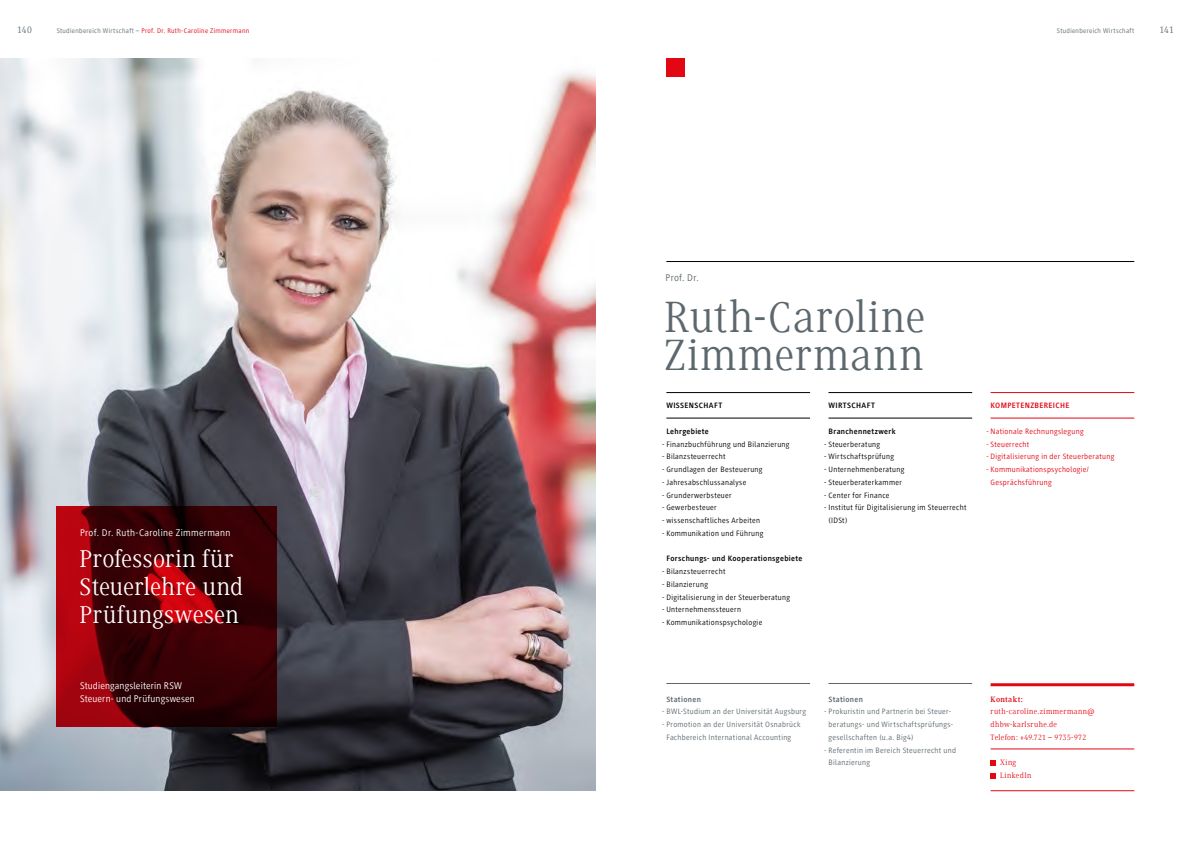
<style>
.page{position:relative;width:1191px;height:842px;background:#fff}
.page>*{position:absolute;margin:0;border:0;box-sizing:border-box;transform-origin:0 0}
.t1{font:45px/38.2px "Generis Serif Com";letter-spacing:.03em;color:#5d686e}
.t2{font:25px/28px "Generis Serif Com";letter-spacing:.01em;color:#fff}
.t3{font:10px/12.8px "Generis Sans Com";letter-spacing:.02em;color:#fff}
.t4{font:10px "Generis Sans Com";letter-spacing:.03em;color:#5d686e}
.t5{font:10px "Generis Serif Com";letter-spacing:.01em;color:#5d686e}
.t6{font:8px/12.8px "Generis Sans Com";letter-spacing:.04em;color:#000}
.t7{font:8px/12.8px "Generis Sans Com";letter-spacing:.04em;color:#5d686e}
.t8{font:8px/12.8px "Generis Sans Com";letter-spacing:.04em;color:#e30613}
.t9{font:700 8px "Generis Sans Com";letter-spacing:.04em;color:#000}
.t10{font:8px/12.8px "Generis Serif Com";letter-spacing:.045em;color:#e30613}
.t11{font:700 8px "Generis Sans Com";letter-spacing:.04em;color:#5d686e}
.t12{font:700 8px "Generis Sans Com";letter-spacing:.045em;color:#e30613}
.t13{font:8px/12.8px "Generis Serif Com";letter-spacing:.065em;color:#e30613}
.t14{font:700 8px "Generis Serif Com";letter-spacing:.04em;color:#e30613}
.t15{font:7px "Generis Sans Com";letter-spacing:.045em;color:#e30613}
.t16{font:7px "Generis Sans Com";letter-spacing:.045em;color:#5d686e}
.s1{color:#5d686e}
</style>
<div class="page">
<hr style="left:666px;top:261px;width:468px;height:1px;background:#000">
<div style="left:666px;top:58px;width:18px;height:19px;background:#e30613"></div>
<hr style="left:666px;top:683px;width:144px;height:1px;background:#5d686e">
<hr style="left:828px;top:683px;width:144px;height:1px;background:#5d686e">
<hr style="left:666px;top:392px;width:144px;height:1px;background:#000">
<hr style="left:666px;top:418px;width:144px;height:1px;background:#000">
<hr style="left:828px;top:392px;width:144px;height:1px;background:#000">
<hr style="left:828px;top:418px;width:144px;height:1px;background:#000">
<hr style="left:990px;top:392px;width:144px;height:1px;background:#e30613">
<hr style="left:990px;top:418px;width:144px;height:1px;background:#e30613">
<hr style="left:990px;top:683px;width:144px;height:3px;background:#e30613">
<hr style="left:990px;top:749px;width:144px;height:1px;background:#e30613">
<svg style="left:990px;top:760px;width:6px;height:5px"></svg>
<svg style="left:990px;top:773px;width:6px;height:5px"></svg>
<hr style="left:990px;top:790px;width:144px;height:1px;background:#e30613">
<img style="left:0;top:58px;width:595px;height:733px">
<svg style="left:57px;top:507px;width:220px;height:220px;background:#530107"></svg>
<p class="t5" style="left:17px;top:24px;width:16px">140</p>
<p class="t5" style="left:1159px;top:24px;width:16px">141</p>
<p class="t15" style="left:57px;top:27px;width:194px"><span class="s1">Studienbereich Wirtschaft –</span> Prof. Dr. Ruth-Caroline Zimmermann</p>
<p class="t16" style="left:1057px;top:27px;width:79px">Studienbereich Wirtschaft</p>
<p class="t3" style="left:80px;top:526px;width:152px">Prof. Dr. Ruth-Caroline Zimmermann</p>
<h2 class="t2" style="left:79px;top:545px;width:165px">Professorin für<br>Steuerlehre und<br>Prüfungswesen</h2>
<p class="t3" style="left:80px;top:679px;width:116px">Studiengangsleiterin RSW<br>Steuern- und Prüfungswesen</p>
<p class="t4" style="left:665px;top:272px;width:35px">Prof. Dr.</p>
<h1 class="t1" style="left:664px;top:298px;width:262px">Ruth-Caroline<br>Zimmermann</h1>
<p class="t9" style="left:666px;top:401px;width:57px">WISSENSCHAFT</p>
<p class="t9" style="left:666px;top:427px;width:44px">Lehrgebiete</p>
<p class="t6" style="left:662px;top:437px;width:129px">- Finanzbuchführung und Bilanzierung</p>
<p class="t6" style="left:662px;top:450px;width:65px">- Bilanzsteuerrecht</p>
<p class="t6" style="left:662px;top:463px;width:102px">- Grundlagen der Besteuerung</p>
<p class="t6" style="left:662px;top:476px;width:86px">- Jahresabschlussanalyse</p>
<p class="t6" style="left:662px;top:488px;width:71px">- Grunderwerbsteuer</p>
<p class="t6" style="left:662px;top:501px;width:56px">- Gewerbesteuer</p>
<p class="t6" style="left:662px;top:514px;width:99px">- wissenschaftliches Arbeiten</p>
<p class="t6" style="left:662px;top:527px;width:103px">- Kommunikation und Führung</p>
<p class="t9" style="left:666px;top:554px;width:137px">Forschungs- und Kooperationsgebiete</p>
<p class="t6" style="left:662px;top:565px;width:65px">- Bilanzsteuerrecht</p>
<p class="t6" style="left:662px;top:578px;width:47px">- Bilanzierung</p>
<p class="t6" style="left:662px;top:590px;width:129px">- Digitalisierung in der Steuerberatung</p>
<p class="t6" style="left:662px;top:603px;width:80px">- Unternehmenssteuern</p>
<p class="t6" style="left:662px;top:616px;width:102px">- Kommunikationspsychologie</p>
<p class="t9" style="left:828px;top:401px;width:48px">WIRTSCHAFT</p>
<p class="t9" style="left:828px;top:427px;width:69px">Branchennetzwerk</p>
<p class="t6" style="left:824px;top:437px;width:57px">- Steuerberatung</p>
<p class="t6" style="left:824px;top:450px;width:71px">- Wirtschaftsprüfung</p>
<p class="t6" style="left:824px;top:463px;width:82px">- Unternehmenberatung</p>
<p class="t6" style="left:824px;top:476px;width:79px">- Steuerberaterkammer</p>
<p class="t6" style="left:824px;top:488px;width:67px">- Center for Finance</p>
<p class="t6" style="left:828px;top:501px;width:140px;text-indent:-4px">- Institut für Digitalisierung im Steuerrecht (IDSt)</p>
<p class="t12" style="left:990px;top:401px;width:80px">KOMPETENZBEREICHE</p>
<p class="t8" style="left:986px;top:425px;width:99px">- Nationale Rechnungslegung</p>
<p class="t8" style="left:986px;top:437px;width:44px">- Steuerrecht</p>
<p class="t8" style="left:986px;top:450px;width:129px">- Digitalisierung in der Steuerberatung</p>
<p class="t8" style="left:990px;top:463px;width:100px;text-indent:-4px">- Kommunikationspsychologie/<br>Gesprächsführung</p>
<p class="t11" style="left:666px;top:695px;width:36px">Stationen</p>
<p class="t7" style="left:662px;top:705px;width:145px">- BWL-Studium an der Universität Augsburg</p>
<p class="t7" style="left:666px;top:718px;width:136px;text-indent:-4px">- Promotion an der Universität Osnabrück<br>Fachbereich International Accounting</p>
<p class="t11" style="left:828px;top:695px;width:36px">Stationen</p>
<p class="t7" style="left:828px;top:705px;width:126px;text-indent:-4px">- Prokuristin und Partnerin bei Steuer&shy;beratungs- und Wirtschaftsprüfungs&shy;gesellschaften (u.a. Big4)</p>
<p class="t7" style="left:828px;top:744px;width:129px;text-indent:-4px">- Referentin im Bereich Steuerrecht und<br>Bilanzierung</p>
<p class="t14" style="left:990px;top:694px;width:34px">Kontakt:</p>
<p class="t10" style="left:990px;top:705px;width:105px">ruth-caroline.zimmermann@ dhbw-karlsruhe.de<br>Telefon: +49.721 – 9735-972</p>
<p class="t13" style="left:1000px;top:756px;width:33px">Xing<br>LinkedIn</p>
</div>
